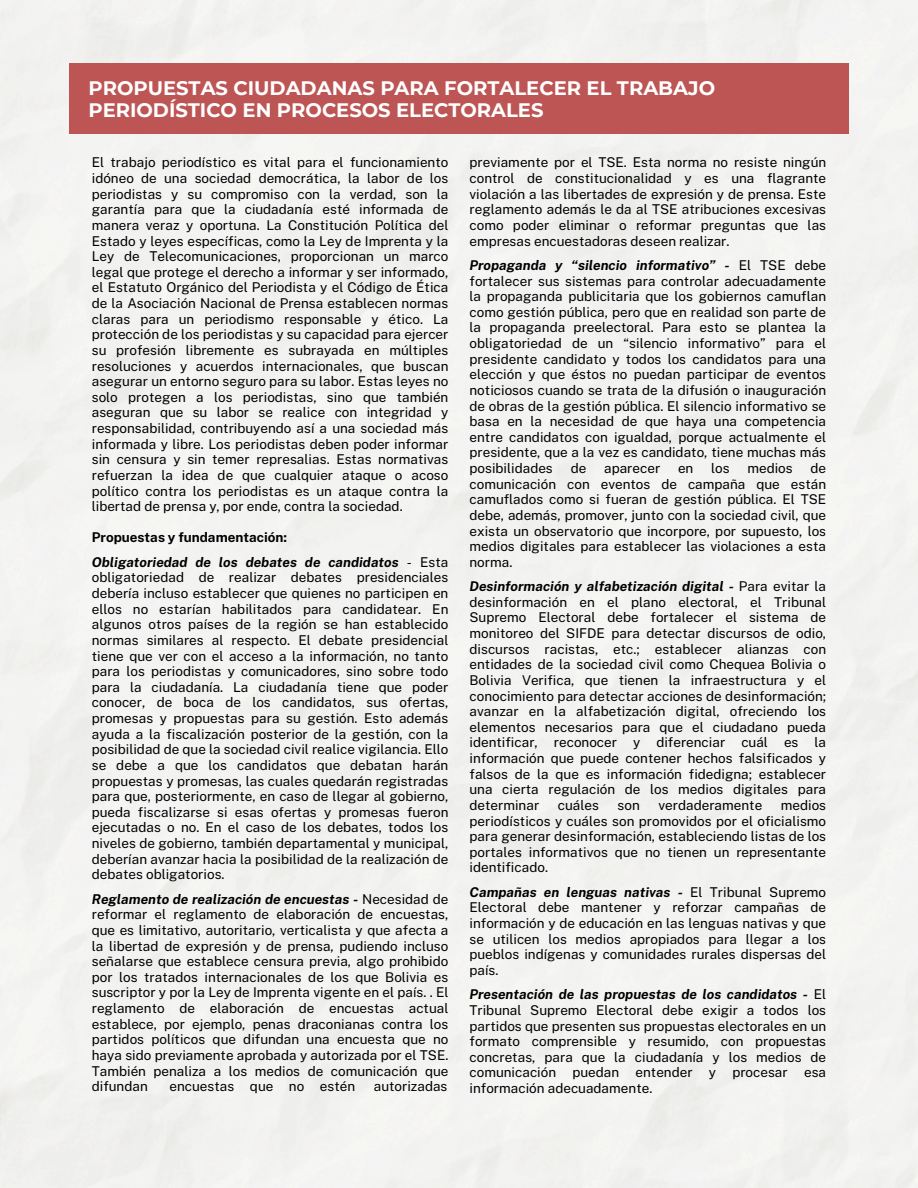
<style>
.page{position:relative;width:918px;height:1188px;background:#f3f3f1}
.page>*{position:absolute;margin:0;border:0;box-sizing:border-box;transform-origin:0 0}
.t1{font:700 19.5px/22.5px "Montserrat";color:#fff}
.t2{font:13.5px/15.6px "Public Sans";color:#000;text-align:justify}
.t3{font:700 13.5px "Public Sans";color:#000}
.s1{font-weight:700;font-style:italic}
</style>
<div class="page">
<div style="left:69px;top:64px;width:780px;height:70px;background:#bd5555"></div>
<h1 class="t1" style="left:88px;top:76px;width:628px">PROPUESTAS CIUDADANAS PARA FORTALECER EL TRABAJO<br>PERIODÍSTICO EN PROCESOS ELECTORALES</h1>
<p class="t2" style="left:92px;top:155px;width:358px">El trabajo periodístico es vital para el funcionamiento idóneo de una sociedad democrática, la labor de los periodistas y su compromiso con la verdad, son la garantía para que la ciudadanía esté informada de manera veraz y oportuna. La Constitución Política del Estado y leyes específicas, como la Ley de Imprenta y la Ley de Telecomunicaciones, proporcionan un marco legal que protege el derecho a informar y ser informado, el Estatuto Orgánico del Periodista y el Código de Ética de la Asociación Nacional de Prensa establecen normas claras para un periodismo responsable y ético. La protección de los periodistas y su capacidad para ejercer su profesión libremente es subrayada en múltiples resoluciones y acuerdos internacionales, que buscan asegurar un entorno seguro para su labor. Estas leyes no solo protegen a los periodistas, sino que también aseguran que su labor se realice con integridad y responsabilidad, contribuyendo así a una sociedad más informada y libre. Los periodistas deben poder informar sin censura y sin temer represalias. Estas normativas refuerzan la idea de que cualquier ataque o acoso político contra los periodistas es un ataque contra la libertad de prensa y, por ende, contra la sociedad.</p>
<h2 class="t3" style="left:92px;top:530px;width:197px">Propuestas y fundamentación:</h2>
<p class="t2" style="left:92px;top:554px;width:358px"><span class="s1">Obligatoriedad de los debates de candidatos</span> - Esta obligatoriedad de realizar debates presidenciales debería incluso establecer que quienes no participen en ellos no estarían habilitados para candidatear. En algunos otros países de la región se han establecido normas similares al respecto. El debate presidencial tiene que ver con el acceso a la información, no tanto para los periodistas y comunicadores, sino sobre todo para la ciudadanía. La ciudadanía tiene que poder conocer, de boca de los candidatos, sus ofertas, promesas y propuestas para su gestión. Esto además ayuda a la fiscalización posterior de la gestión, con la posibilidad de que la sociedad civil realice vigilancia. Ello se debe a que los candidatos que debatan harán propuestas y promesas, las cuales quedarán registradas para que, posteriormente, en caso de llegar al gobierno, pueda fiscalizarse si esas ofertas y promesas fueron ejecutadas o no. En el caso de los debates, todos los niveles de gobierno, también departamental y municipal, deberían avanzar hacia la posibilidad de la realización de debates obligatorios.</p>
<p class="t2" style="left:92px;top:891px;width:358px"><span class="s1">Reglamento de realización de encuestas -</span> Necesidad de reformar el reglamento de elaboración de encuestas, que es limitativo, autoritario, verticalista y que afecta a la libertad de expresión y de prensa, pudiendo incluso señalarse que establece censura previa, algo prohibido por los tratados internacionales de los que Bolivia es suscriptor y por la Ley de Imprenta vigente en el país. . El reglamento de elaboración de encuestas actual establece, por ejemplo, penas draconianas contra los partidos políticos que difundan una encuesta que no haya sido previamente aprobada y autorizada por el TSE.<br>También penaliza a los medios de comunicación que difundan</p>
<p class="t2" style="left:470px;top:155px;width:358px">previamente por el TSE. Esta norma no resiste ningún control de constitucionalidad y es una flagrante violación a las libertades de expresión y de prensa. Este reglamento además le da al TSE atribuciones excesivas como poder eliminar o reformar preguntas que las empresas encuestadoras deseen realizar.</p>
<p class="t2" style="left:470px;top:257px;width:358px"><span class="s1">Propaganda y “silencio informativo” -</span> El TSE debe fortalecer sus sistemas para controlar adecuadamente la propaganda publicitaria que los gobiernos camuflan como gestión pública, pero que en realidad son parte de la propaganda preelectoral. Para esto se plantea la obligatoriedad de un “silencio informativo” para el presidente candidato y todos los candidatos para una elección y que éstos no puedan participar de eventos noticiosos cuando se trata de la difusión o inauguración de obras de la gestión pública. El silencio informativo se basa en la necesidad de que haya una competencia entre candidatos con igualdad, porque actualmente el presidente, que a la vez es candidato, tiene muchas más posibilidades</p>
<p class="t2" style="left:470px;top:460px;width:358px;text-indent:341px">de comunicación con eventos de campaña que están camuflados como si fueran de gestión pública. El TSE debe, además, promover, junto con la sociedad civil, que exista un observatorio que incorpore, por supuesto, los medios digitales para establecer las violaciones a esta norma.</p>
<p class="t2" style="left:470px;top:579px;width:358px"><span class="s1">Desinformación y alfabetización digital -</span> Para evitar la desinformación en el plano electoral, el Tribunal Supremo Electoral debe fortalecer el sistema de monitoreo del SIFDE para detectar discursos de odio, discursos racistas, etc.; establecer alianzas con entidades de la sociedad civil como Chequea Bolivia o Bolivia Verifica, que tienen la infraestructura y el conocimiento para detectar acciones de desinformación; avanzar en la alfabetización digital, ofreciendo los elementos necesarios para que el ciudadano pueda identificar, reconocer y diferenciar cuál es la información que puede contener hechos falsificados y falsos de la que es información fidedigna; establecer una cierta regulación de los medios digitales para determinar</p>
<p class="t2" style="left:571px;top:460px;width:17px">de</p>
<p class="t2" style="left:604px;top:460px;width:58px">aparecer</p>
<p class="t2" style="left:678px;top:460px;width:17px">en</p>
<p class="t2" style="left:711px;top:460px;width:20px">los</p>
<p class="t2" style="left:747px;top:460px;width:47px">medios</p>
<p class="t2" style="left:470px;top:797px;width:358px;text-indent:311px">medios periodísticos y cuáles son promovidos por el oficialismo para generar desinformación, estableciendo listas de los portales informativos que no tienen un representante identificado.</p>
<p class="t2" style="left:470px;top:884px;width:358px"><span class="s1">Campañas en lenguas nativas -</span> El Tribunal Supremo Electoral debe mantener y reforzar campañas de información y de educación en las lenguas nativas y que se utilicen los medios apropiados para llegar a los pueblos indígenas y comunidades rurales dispersas del país.</p>
<p class="t2" style="left:470px;top:987px;width:358px"><span class="s1">Presentación de las propuestas de los candidatos -</span> El Tribunal Supremo Electoral debe exigir a todos los partidos que presenten sus propuestas electorales en un formato comprensible y resumido, con propuestas concretas, para que la ciudadanía y los medios de comunicación puedan entender y procesar esa información adecuadamente.</p>
<p class="t2" style="left:558px;top:797px;width:43px">cuáles</p>
<p class="t2" style="left:618px;top:797px;width:24px">son</p>
<p class="t2" style="left:658px;top:797px;width:105px">verdaderamente</p>
<p class="t2" style="left:170px;top:1079px;width:187px">encuestas que no estén</p>
<p class="t2" style="left:374px;top:1079px;width:75px">autorizadas</p>
</div>
